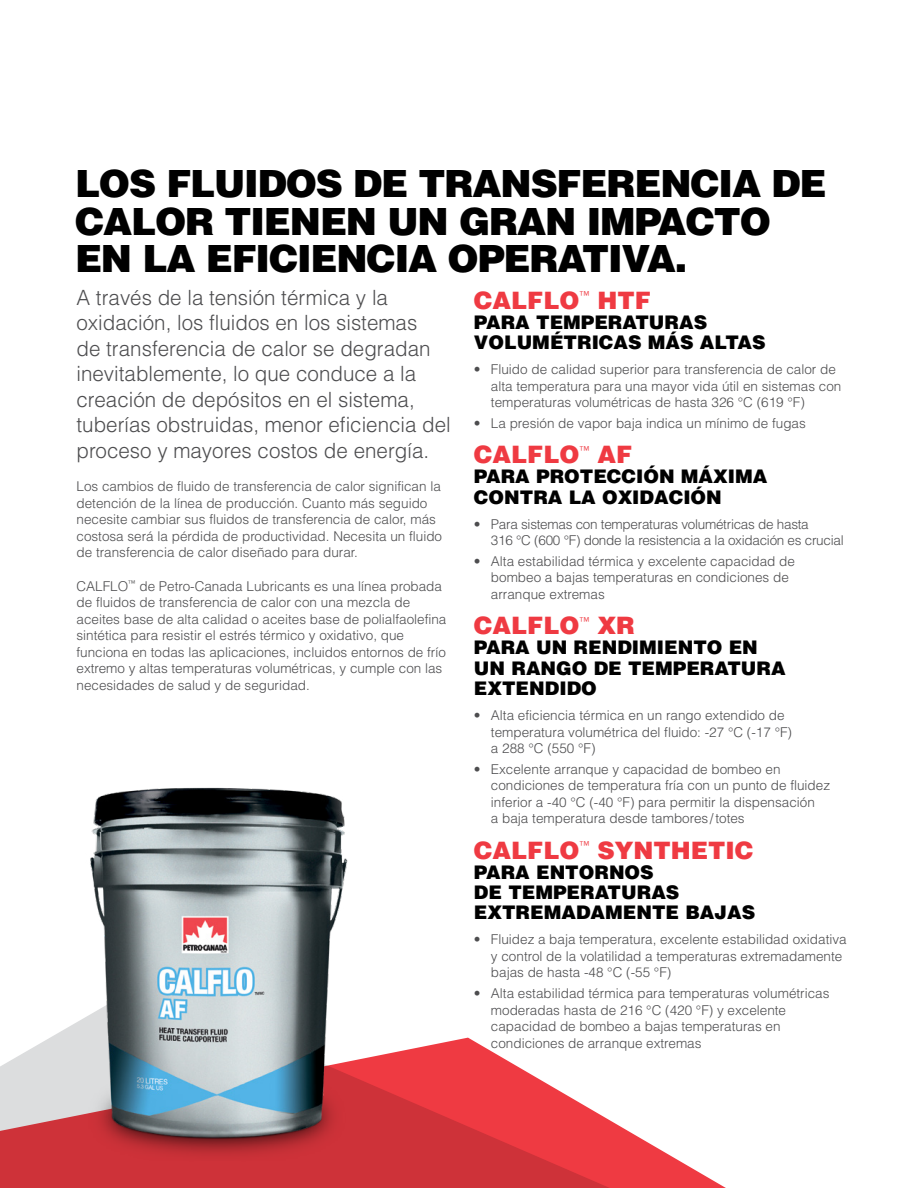
<style>
.page{position:relative;width:918px;height:1188px;background:#fff}
.page>*{position:absolute;margin:0;border:0;box-sizing:border-box;transform-origin:0 0}
.t1{font:900 37.5px/37.5px "Helvetica LT Std";letter-spacing:-.03em;color:#000}
.t2{font:900 24px "Helvetica LT Std";color:#ef3a42}
.t3{font:300 21px/25.5px "Helvetica LT Std";color:#4d4d4f}
.t4{font:900 18.75px/20.2px "Helvetica LT Std";color:#000}
.t5{font:300 13.5px/16.5px "Helvetica LT Std";color:#4d4d4f}
.t6{font:300 13.5px/16.5px "Helvetica LT Std";letter-spacing:-.02em;color:#4d4d4f}
</style>
<div class="page">
<svg style="left:0;top:1038px;width:726px;height:150px"></svg>
<img style="left:62px;top:787px;width:316px;height:374px">
<h1 class="t1" style="left:75px;top:164px;width:753px">LOS FLUIDOS DE TRANSFERENCIA DE<br>CALOR TIENEN UN GRAN IMPACTO<br>EN LA EFICIENCIA OPERATIVA.</h1>
<h2 class="t2" style="left:474px;top:284px;width:178px">CALFLO<sup>™</sup> HTF</h2>
<h3 class="t4" style="left:474px;top:312px;width:293px">PARA TEMPERATURAS<br>VOLUMÉTRICAS MÁS ALTAS</h3>
<p class="t5" style="left:491px;top:361px;width:352px;text-indent:-17px">• Fluido de calidad superior para transferencia de calor de alta temperatura para una mayor vida útil en sistemas con temperaturas volumétricas de hasta 326 °C (619 °F)</p>
<p class="t5" style="left:474px;top:415px;width:333px">• La presión de vapor baja indica un mínimo de fugas</p>
<h2 class="t2" style="left:474px;top:439px;width:160px">CALFLO<sup>™</sup> AF</h2>
<h3 class="t4" style="left:474px;top:466px;width:295px">PARA PROTECCIÓN MÁXIMA<br>CONTRA LA OXIDACIÓN</h3>
<p class="t6" style="left:491px;top:516px;width:354px;text-indent:-17px">• Para sistemas con temperaturas volumétricas de hasta<br>316 °C (600 °F) donde la resistencia a la oxidación es crucial</p>
<p class="t5" style="left:491px;top:553px;width:306px;text-indent:-17px">• Alta estabilidad térmica y excelente capacidad de bombeo a bajas temperaturas en condiciones de arranque extremas</p>
<h2 class="t2" style="left:474px;top:610px;width:162px">CALFLO<sup>™</sup> XR</h2>
<h3 class="t4" style="left:474px;top:637px;width:313px">PARA UN RENDIMIENTO EN<br>UN RANGO DE TEMPERATURA<br>EXTENDIDO</h3>
<p class="t5" style="left:491px;top:707px;width:303px;text-indent:-17px">• Alta eficiencia térmica en un rango extendido de temperatura volumétrica del fluido: -27 °C (-17 °F) a 288 °C (550 °F)</p>
<p class="t5" style="left:491px;top:761px;width:341px;text-indent:-17px">• Excelente arranque y capacidad de bombeo en condiciones de temperatura fría con un punto de fluidez inferior a -40 °C (-40 °F) para permitir la dispensación<br>a baja temperatura desde tambores /totes</p>
<h2 class="t2" style="left:474px;top:834px;width:281px">CALFLO<sup>™</sup> SYNTHETIC</h2>
<h3 class="t4" style="left:474px;top:862px;width:283px">PARA ENTORNOS<br>DE TEMPERATURAS<br>EXTREMADAMENTE BAJAS</h3>
<p class="t5" style="left:491px;top:931px;width:357px;text-indent:-17px">• Fluidez a baja temperatura, excelente estabilidad oxidativa y control de la volatilidad a temperaturas extremadamente bajas de hasta -48 °C (-55 °F)</p>
<p class="t5" style="left:491px;top:985px;width:340px;text-indent:-17px">• Alta estabilidad térmica para temperaturas volumétricas moderadas hasta de 216 °C (420 °F) y excelente capacidad de bombeo a bajas temperaturas en condiciones de arranque extremas</p>
<p class="t3" style="left:77px;top:285px;width:376px">A través de la tensión térmica y la oxidación, los fluidos en los sistemas<br>de transferencia de calor se degradan inevitablemente, lo que conduce a la creación de depósitos en el sistema, tuberías obstruidas, menor eficiencia del proceso y mayores costos de energía.</p>
<p class="t5" style="left:77px;top:478px;width:367px">Los cambios de fluido de transferencia de calor significan la detención de la línea de producción. Cuanto más seguido necesite cambiar sus fluidos de transferencia de calor, más costosa será la pérdida de productividad. Necesita un fluido de transferencia de calor diseñado para durar.</p>
<p class="t5" style="left:77px;top:578px;width:371px">CALFLO<sup>™</sup> de Petro-Canada Lubricants es una línea probada de fluidos de transferencia de calor con una mezcla de aceites base de alta calidad o aceites base de polialfaolefina sintética para resistir el estrés térmico y oxidativo, que funciona en todas las aplicaciones, incluidos entornos de frío extremo y altas temperaturas volumétricas, y cumple con las necesidades de salud y de seguridad.</p>
</div>
